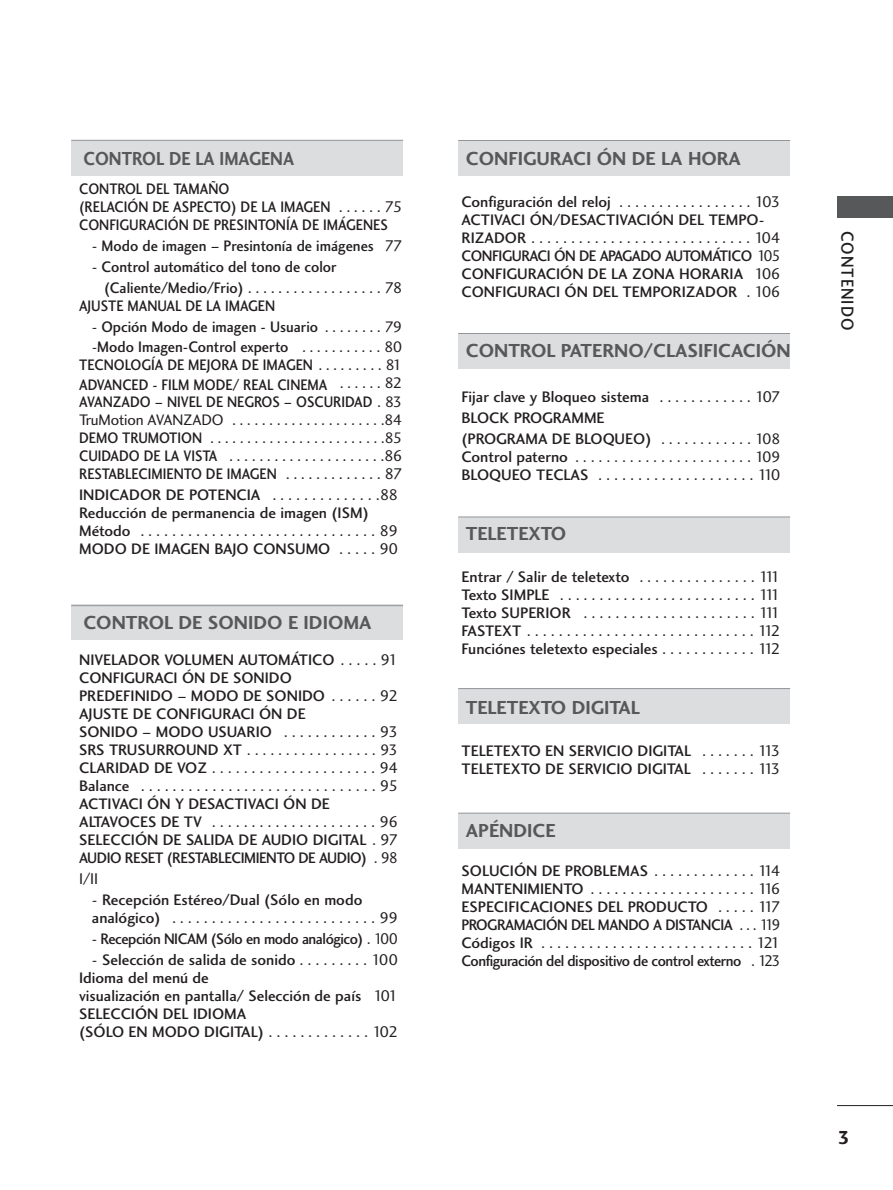
<style>
.page{position:relative;width:893px;height:1190px;background:#fff}
.page>*{position:absolute;margin:0;border:0;box-sizing:border-box;transform-origin:0 0}
.t1{font:19.5px "Charlotte Sans Bold Plain";color:#57585a}
.t2{font:19.5px "Charlotte Sans Bold Plain";color:#57585a;scale:.9 1}
.t3{font:19.5px "Charlotte Sans Bold Plain";color:#231f20}
.t4{font:18px "Charlotte Sans Medium Plain";letter-spacing:.06em;color:#231f20;scale:.9 1}
.t5{font:16.05px/18px "Charlotte Sans Book Plain";letter-spacing:-.16em;color:#231f20}
.t6{font:15.75px/18px "Charlotte Sans Medium Plain";color:#231f20}
.t7{font:15.75px/18px "Charlotte Sans Medium Plain";color:#231f20;scale:.9 1}
.t8{font:15.75px/21px "Charlotte Sans Medium Plain";color:#231f20;scale:.95 1}
.t9{font:15.75px/18px "Charlotte Sans Book Plain";letter-spacing:-.015em;color:#231f20}
.t10{font:15.75px/18px "Charlotte Sans Medium Plain";letter-spacing:-.03em;color:#231f20}
.t11{font:15.75px "Charlotte Sans Medium Plain";letter-spacing:-.03em;color:#231f20;scale:.95 1}
.s1{font-family:"Charlotte Sans Book Plain";font-size:16.05px}
.s2{font-family:"Charlotte Sans Book Plain"}
.s3{font-family:"Charlotte Sans Medium Plain"}
.s4{font-family:"Charlotte Sans Medium Plain";font-size:15.75px}
</style>
<div class="page">
<div style="left:837px;top:196px;width:55px;height:21px;background:#57585a"></div>
<hr style="left:837px;top:1105px;width:55px;height:1px;background:#231f20">
<div style="left:71px;top:604px;width:332px;height:36px;background:#dcdddf"></div>
<hr style="left:71px;top:605px;width:332px;height:1px;background:#939598">
<div style="left:71px;top:140px;width:332px;height:36px;background:#dcdddf"></div>
<hr style="left:71px;top:140px;width:332px;height:1px;background:#939598">
<div style="left:458px;top:141px;width:332px;height:35px;background:#dcdddf"></div>
<hr style="left:458px;top:140px;width:332px;height:1px;background:#939598">
<div style="left:458px;top:333px;width:332px;height:36px;background:#dcdddf"></div>
<hr style="left:458px;top:333px;width:332px;height:1px;background:#939598">
<div style="left:458px;top:517px;width:332px;height:35px;background:#dcdddf"></div>
<hr style="left:458px;top:516px;width:332px;height:1px;background:#939598">
<div style="left:458px;top:688px;width:332px;height:36px;background:#dcdddf"></div>
<hr style="left:458px;top:688px;width:332px;height:1px;background:#939598">
<div style="left:458px;top:813px;width:332px;height:35px;background:#dcdddf"></div>
<hr style="left:458px;top:813px;width:332px;height:1px;background:#939598">
<p class="t2" style="left:83px;top:151px;width:236px">CONTROL DE LA IMAGENA</p>
<p class="t7" style="left:79px;top:181px;width:361px">CONTROL DEL TAMAÑO<br>(RELACIÓN DE ASPECTO) DE LA IMAGEN <span class="s1">. . . . . . 75<br></span>CONFIGURACIÓN DE PRESINTONÍA DE IMÁGENES</p>
<p class="t8" style="left:92px;top:236px;width:328px"><span class="s1">-</span> Modo de imagen – Presintonía de imágenes <span class="s1">77</span></p>
<p class="t8" style="left:104px;top:257px;width:315px;text-indent:-12px"><span class="s1">-</span> Control automático del tono de color (Caliente/Medio/Frio) <span class="s1">. . . . . . . . . . . . . . . . . . 78</span></p>
<p class="t7" style="left:79px;top:298px;width:219px">AJUSTE MANUAL DE LA IMAGEN</p>
<p class="t8" style="left:92px;top:317px;width:328px"><span class="s2">-</span> Opción Modo de imagen - Usuario <span class="s2">. . . . . . . . 79 -</span>Modo Imagen-Control experto <span class="s2">. . . . . . . . . . . 80</span></p>
<p class="t7" style="left:79px;top:357px;width:361px;line-height:19.5px">TECNOLOGÍA DE MEJORA DE IMAGEN <span class="s2">. . . . . . . . . 81<br></span>ADVANCED - FILM MODE/ REAL CINEMA <span class="s2">. . . . . . 82</span></p>
<p class="t7" style="left:79px;top:394px;width:361px">AVANZADO – NIVEL DE NEGROS – OSCURIDAD <span class="s2">. 83</span></p>
<p class="t9" style="left:79px;top:412px;width:325px">TruMotion AVANZADO . . . . . . . . . . . . . . . . . . . . .84<br><span class="s3">DEMO TRUMOTION</span> . . . . . . . . . . . . . . . . . . . . . . . .85</p>
<p class="t5" style="left:79px;top:448px;width:325px"><span class="s4">CUIDADO DE LA VISTA</span> . . . . . . . . . . . . . . . . . . . . .86</p>
<p class="t7" style="left:79px;top:464px;width:361px;line-height:21px">RESTABLECIMIENTO DE IMAGEN <span class="s1">. . . . . . . . . . . . . 87<br></span>INDICADOR DE POTENCIA <span class="s1">. . . . . . . . . . . . . .88</span></p>
<p class="t6" style="left:79px;top:505px;width:291px">Reducción de permanencia de imagen (ISM)</p>
<p class="t5" style="left:79px;top:523px;width:320px"><span class="s4">Método</span> . . . . . . . . . . . . . . . . . . . . . . . . . . . . . . 89</p>
<p class="t6" style="left:79px;top:541px;width:320px">MODO DE IMAGEN BAJO CONSUMO <span class="s1">. . . . . 90</span></p>
<p class="t1" style="left:83px;top:615px;width:290px">CONTROL DE SONIDO E IDIOMA</p>
<p class="t6" style="left:79px;top:652px;width:320px">NIVELADOR VOLUMEN AUTOMÁTICO <span class="s1">. . . . . 91<br></span>CONFIGURACI ÓN DE SONIDO<br>PREDEFINIDO – MODO DE SONIDO <span class="s1">. . . . . . 92<br></span>AJUSTE DE CONFIGURACI ÓN DE<br>SONIDO – MODO USUARIO <span class="s1">. . . . . . . . . . . . 93</span></p>
<p class="t9" style="left:79px;top:742px;width:320px"><span class="s3">SRS TRUSURROUND XT</span> . . . . . . . . . . . . . . . . . 93</p>
<p class="t5" style="left:79px;top:760px;width:320px"><span class="s4">CLARIDAD DE VOZ</span> . . . . . . . . . . . . . . . . . . . . . 94<br><span class="s4">Balance</span> . . . . . . . . . . . . . . . . . . . . . . . . . . . . . . 95</p>
<p class="t6" style="left:79px;top:796px;width:252px">ACTIVACI ÓN Y DESACTIVACI ÓN DE</p>
<p class="t5" style="left:79px;top:814px;width:320px"><span class="s4">ALTAVOCES DE TV</span> . . . . . . . . . . . . . . . . . . . . . 96</p>
<p class="t10" style="left:79px;top:832px;width:320px">SELECCIÓN DE SALIDA DE AUDIO DIGITAL <span class="s1">. 97<br></span>AUDIO RESET (RESTABLECIMIENTO DE AUDIO) <span class="s1">. 98</span></p>
<p class="t5" style="left:79px;top:871px;width:21px">I/II</p>
<p class="t6" style="left:92px;top:892px;width:272px"><span class="s1">-</span> Recepción Estéreo/Dual (Sólo en modo</p>
<p class="t5" style="left:92px;top:910px;width:308px"><span class="s4">analógico)</span> . . . . . . . . . . . . . . . . . . . . . . . . . . 99</p>
<p class="t11" style="left:92px;top:932px;width:324px"><span class="s1">-</span> Recepción NICAM (Sólo en modo analógico) <span class="s1">. 100</span></p>
<p class="t6" style="left:79px;top:952px;width:320px;text-indent:13px"><span class="s1">-</span> Selección de salida de sonido <span class="s1">. . . . . . . . . 100<br></span>Idioma del menú de<br>visualización en pantalla/ Selección de país <span class="s1">101<br></span>SELECCIÓN DEL IDIOMA<br>(SÓLO EN MODO DIGITAL) <span class="s1">. . . . . . . . . . . . . 102</span></p>
<p class="t1" style="left:466px;top:151px;width:276px">CONFIGURACI ÓN DE LA HORA</p>
<p class="t6" style="left:461px;top:194px;width:320px">Configuración del reloj <span class="s1">. . . . . . . . . . . . . . . . . 103<br></span>ACTIVACI ÓN/DESACTIVACIÓN DEL TEMPO-</p>
<p class="t5" style="left:461px;top:230px;width:320px"><span class="s4">RIZADOR</span> . . . . . . . . . . . . . . . . . . . . . . . . . . . . 104</p>
<p class="t8" style="left:461px;top:248px;width:337px;line-height:18px;text-align:justify">CONFIGURACI ÓN DE APAGADO AUTOMÁTICO <span class="s1">105<br></span>CONFIGURACIÓN DE LA ZONA HORARIA <span class="s1">106<br></span>CONFIGURACI ÓN DEL TEMPORIZADOR <span class="s1">. 106</span></p>
<p class="t1" style="left:466px;top:343px;width:326px">CONTROL PATERNO/CLASIFICACIÓN</p>
<p class="t6" style="left:461px;top:387px;width:320px;line-height:21px">Fijar clave y Bloqueo sistema <span class="s1">. . . . . . . . . . . . 107<br></span>BLOCK PROGRAMME<br>(PROGRAMA DE BLOQUEO) <span class="s2">. . . . . . . . . . . . 108</span></p>
<p class="t9" style="left:461px;top:449px;width:320px"><span class="s3">Control paterno</span> . . . . . . . . . . . . . . . . . . . . . . . 109</p>
<p class="t5" style="left:461px;top:467px;width:320px"><span class="s4">BLOQUEO TECLAS</span> . . . . . . . . . . . . . . . . . . . . 110</p>
<p class="t1" style="left:466px;top:526px;width:102px">TELETEXTO</p>
<p class="t6" style="left:461px;top:569px;width:320px">Entrar / Salir de teletexto <span class="s1">. . . . . . . . . . . . . . . 111</span></p>
<p class="t5" style="left:461px;top:587px;width:320px;text-align:justify"><span class="s4">Texto SIMPLE</span> . . . . . . . . . . . . . . . . . . . . . . . . . 111<br><span class="s4">Texto SUPERIOR</span> . . . . . . . . . . . . . . . . . . . . . . 111<br><span class="s4">FASTEXT</span> . . . . . . . . . . . . . . . . . . . . . . . . . . . . . 112</p>
<p class="t6" style="left:461px;top:641px;width:320px">Funciónes teletexto especiales <span class="s1">. . . . . . . . . . . . 112</span></p>
<p class="t1" style="left:466px;top:700px;width:176px">TELETEXTO DIGITAL</p>
<p class="t6" style="left:461px;top:743px;width:320px">TELETEXTO EN SERVICIO DIGITAL <span class="s1">. . . . . . . 113<br></span>TELETEXTO DE SERVICIO DIGITAL <span class="s1">. . . . . . . 113</span></p>
<p class="t1" style="left:466px;top:822px;width:91px">APÉNDICE</p>
<p class="t6" style="left:461px;top:863px;width:320px">SOLUCIÓN DE PROBLEMAS <span class="s1">. . . . . . . . . . . . . 114</span></p>
<p class="t5" style="left:461px;top:881px;width:320px"><span class="s4">MANTENIMIENTO</span> . . . . . . . . . . . . . . . . . . . . . 116</p>
<p class="t10" style="left:461px;top:899px;width:320px">ESPECIFICACIONES DEL PRODUCTO <span class="s1">. . . . . 117<br></span>PROGRAMACIÓN DEL MANDO A DISTANCIA <span class="s1">. . . 119</span></p>
<p class="t5" style="left:461px;top:935px;width:320px"><span class="s4">Códigos IR</span> . . . . . . . . . . . . . . . . . . . . . . . . . . . 121</p>
<p class="t11" style="left:461px;top:954px;width:337px">Configuración del dispositivo de control externo <span class="s1">. 123</span></p>
<p class="t4" style="left:854px;top:231px;width:112px;rotate:90deg">CONTENIDO</p>
<p class="t3" style="left:837px;top:1129px;width:13px">3</p>
</div>
